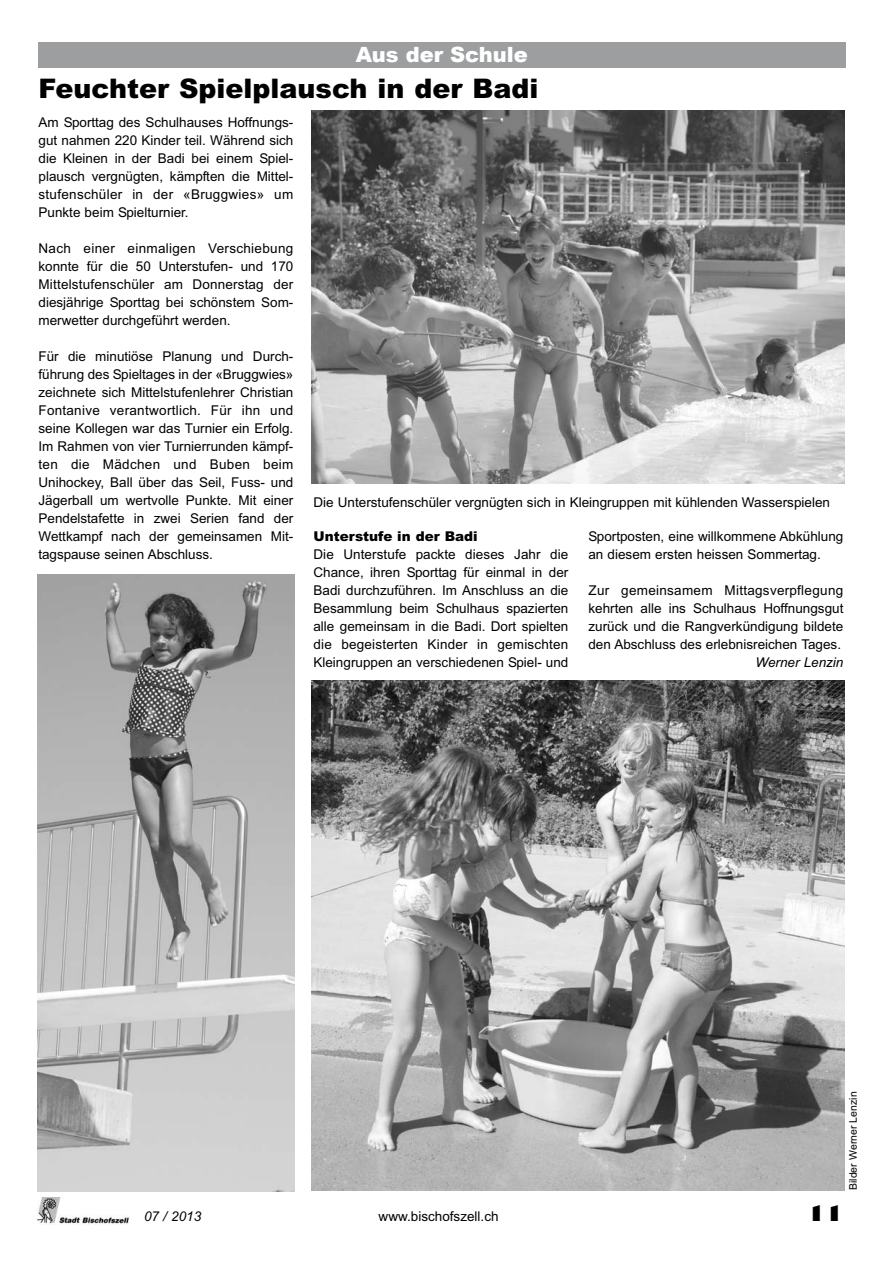
<style>
.page{position:relative;width:893px;height:1263px;background:#fff}
.page>*{position:absolute;margin:0;border:0;box-sizing:border-box;transform-origin:0 0}
.t1{font:900 27px "Arial";color:#000}
.t2{font:900 21px "Arial";color:#fff}
.t3{font:800 21px "Gill Sans";color:#000}
.t4{font:13.5px/18px "Arial";color:#000;text-align:justify}
.t5{font:italic 13.5px "Arial";color:#000}
.t6{font:900 13.5px "Arial";color:#000}
.t7{font:10.5px "Arial";color:#000}
</style>
<div class="page">
<svg style="left:37px;top:1197px;width:92px;height:28px"></svg>
<img style="left:312px;top:111px;width:533px;height:373px">
<img style="left:37px;top:575px;width:258px;height:616px">
<img style="left:312px;top:680px;width:533px;height:510px">
<div style="left:38px;top:43px;width:808px;height:25px;background:#9c9e9f"></div>
<h2 class="t2" style="left:356px;top:43px;width:174px">Aus der Schule</h2>
<h2 class="t2" style="left:335px;top:40px;width:213px">Aus der Gemeinde</h2>
<h1 class="t1" style="left:38px;top:69px;width:501px">Feuchter Spielplausch in der Badi</h1>
<p class="t4" style="left:38px;top:113px;width:256px">Am Sporttag des Schulhauses Hoffnungs&shy;gut nahmen 220 Kinder teil. Während sich die Kleinen in der Badi bei einem Spiel&shy;plausch vergnügten, kämpften die Mittel&shy;stufenschüler in der «Bruggwies» um Punkte beim Spielturnier.</p>
<p class="t4" style="left:38px;top:239px;width:256px">Nach einer einmaligen Verschiebung konnte für die 50 Unterstufen- und 170<br>Mittelstufenschüler am Donnerstag der diesjährige Sporttag bei schönstem Som&shy;merwetter durchgeführt werden.</p>
<p class="t4" style="left:38px;top:347px;width:256px">Für die minutiöse Planung und Durch&shy;führung des Spieltages in der «Bruggwies» zeichnete sich Mittelstufenlehrer Christian Fontanive verantwortlich. Für ihn und seine Kollegen war das Turnier ein Erfolg.<br>Im Rahmen von vier Turnierrunden kämpf&shy;ten die Mädchen und Buben beim Unihockey, Ball über das Seil, Fuss- und Jägerball um wertvolle Punkte. Mit einer Pendelstafette in zwei Serien fand der Wettkampf nach der gemeinsamen Mit&shy;tagspause seinen Abschluss.</p>
<p class="t4" style="left:313px;top:493px;width:518px">Die Unterstufenschüler vergnügten sich in Kleingruppen mit kühlenden Wasserspielen</p>
<p class="t6" style="left:313px;top:526px;width:166px">Unterstufe in der Badi</p>
<p class="t4" style="left:313px;top:545px;width:256px">Die Unterstufe packte dieses Jahr die Chance, ihren Sporttag für einmal in der Badi durchzuführen. Im Anschluss an die Besammlung beim Schulhaus spazierten alle gemeinsam in die Badi. Dort spielten die begeisterten Kinder in gemischten Kleingruppen an verschiedenen Spiel- und</p>
<p class="t4" style="left:588px;top:527px;width:256px">Sportposten, eine willkommene Abkühlung an diesem ersten heissen Sommertag.</p>
<p class="t4" style="left:588px;top:581px;width:256px">Zur gemeinsamem Mittagsverpflegung kehrten alle ins Schulhaus Hoffnungsgut zurück und die Rangverkündigung bildete den Abschluss des erlebnisreichen Tages.</p>
<p class="t5" style="left:755px;top:653px;width:89px">Werner Lenzin</p>
<p class="t5" style="left:144px;top:1208px;width:59px">07 / 2013</p>
<p class="t4" style="left:379px;top:1208px;width:122px">www.bischofszell.ch</p>
<h2 class="t3" style="left:808px;top:1200px;width:37px">11</h2>
<p class="t7" style="left:846px;top:1190px;width:100px;rotate:-90deg">Bilder Werner Lenzin</p>
</div>
